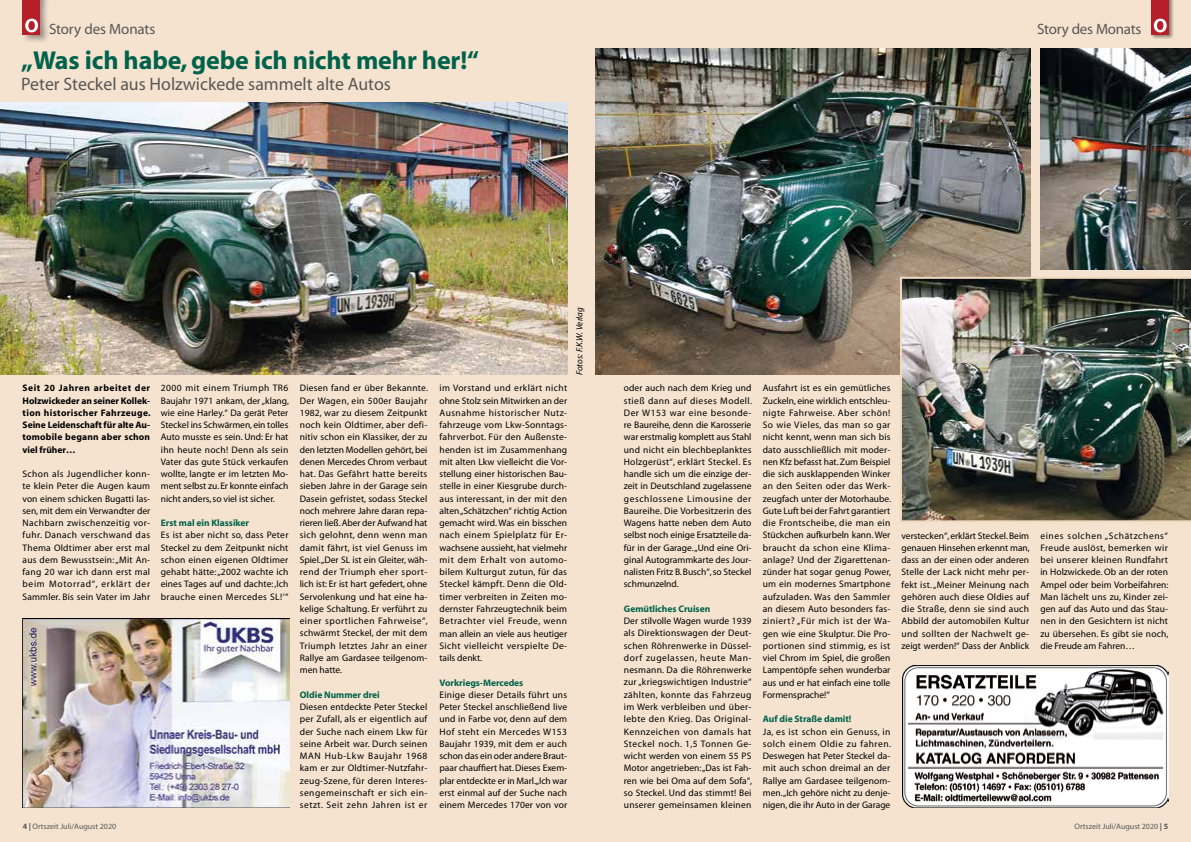
<style>
.page{position:relative;width:1191px;height:842px;background:#f5e3d0}
.page>*{position:absolute;margin:0;border:0;box-sizing:border-box;transform-origin:0 0}
.t1{font:700 26px "Myriad";letter-spacing:-.005em;color:#00624a}
.t2{font:18px "Myriad";color:#575756}
.t3{font:15px "Myriad";letter-spacing:-.015em;color:#575756}
.t4{font:9.5px/12.3px "Myriad";letter-spacing:.01em;color:#000;text-align:justify}
.t5{font:700 9.5px/12.3px "Myriad";letter-spacing:.005em;color:#000;text-align:justify}
.t6{font:700 9.5px "Myriad";letter-spacing:-.005em;color:#00624a}
.t7{font:italic 9px "Myriad Pro";color:#000}
.t8{font:8px "Myriad";color:#575756}
.s1{font-weight:700}
</style>
<div class="page">
<div style="left:1150px;top:0;width:23px;height:39px;background:#000;opacity:.44"></div>
<div style="left:1151px;top:0;width:17px;height:34px;background:#b61f29"></div>
<svg style="left:1153px;top:19px;width:13px;height:13px"></svg>
<div style="left:21px;top:0;width:29px;height:44px;background:#000;opacity:.41"></div>
<div style="left:23px;top:0;width:17px;height:34px;background:#b61f29"></div>
<svg style="left:25px;top:19px;width:13px;height:13px"></svg>
<img style="left:0;top:103px;width:567px;height:272px">
<img style="left:595px;top:48px;width:435px;height:327px">
<img style="left:1040px;top:48px;width:151px;height:222px">
<img style="left:900px;top:277px;width:291px;height:245px">
<img style="left:23px;top:618px;width:266px;height:190px">
<img style="left:902px;top:665px;width:267px;height:142px">
<h3 class="t3" style="left:49px;top:21px;width:108px">Story des Monats</h3>
<h3 class="t3" style="left:1037px;top:21px;width:106px">Story des Monats</h3>
<h1 class="t1" style="left:21px;top:46px;width:459px">„Was ich habe, gebe ich nicht mehr her!“</h1>
<h2 class="t2" style="left:21px;top:75px;width:371px">Peter Steckel aus Holzwickede sammelt alte Autos</h2>
<p class="t5" style="left:23px;top:382px;width:130px">Seit 20 Jahren arbeitet der Holzwickeder an seiner Kollek&shy;tion historischer Fahrzeuge.<br>Seine Leidenschaft für alte Au&shy;tomobile begann aber schon viel früher…</p>
<p class="t4" style="left:23px;top:468px;width:129px">Schon als Jugendlicher konn&shy;te klein Peter die Augen kaum von einem schicken Bugatti las&shy;sen, mit dem ein Verwandter der Nachbarn zwischenzeitig vor&shy;fuhr. Danach verschwand das Thema Oldtimer aber erst mal aus dem Bewusstsein: „Mit An&shy;fang 20 war ich dann erst mal beim Motorrad“, erklärt der Sammler. Bis sein Vater im Jahr</p>
<p class="t4" style="left:161px;top:382px;width:130px">2000 mit einem Triumph TR6<br>Baujahr 1971 ankam, der „klang, wie eine Harley.“ Da gerät Peter Steckel ins Schwärmen, ein tolles Auto musste es sein. Und: Er hat ihn heute noch! Denn als sein Vater das gute Stück verkaufen wollte, langte er im letzten Mo&shy;ment selbst zu. Er konnte einfach nicht anders, so viel ist sicher.</p>
<p class="t6" style="left:161px;top:518px;width:90px">Erst mal ein Klassiker</p>
<p class="t4" style="left:161px;top:529px;width:129px">Es ist aber nicht so, dass Peter Steckel zu dem Zeitpunkt nicht schon einen eigenen Oldtimer gehabt hätte: „2002 wachte ich eines Tages auf und dachte: ‚Ich brauche einen Mercedes SL!‘“</p>
<p class="t4" style="left:300px;top:382px;width:130px">Diesen fand er über Bekannte.<br>Der Wagen, ein 500er Baujahr 1982, war zu diesem Zeitpunkt noch kein Oldtimer, aber defi&shy;nitiv schon ein Klassiker, der zu den letzten Modellen gehört, bei denen Mercedes Chrom verbaut hat. Das Gefährt hatte bereits sieben Jahre in der Garage sein Dasein gefristet, sodass Steckel noch mehrere Jahre daran repa&shy;rieren ließ. Aber der Aufwand hat sich gelohnt, denn wenn man damit fährt, ist viel Genuss im Spiel.„Der SL ist ein Gleiter, wäh&shy;rend der Triumph eher sport&shy;lich ist: Er ist hart gefedert, ohne Servolenkung und hat eine ha&shy;kelige Schaltung. Er verführt zu einer sportlichen Fahrweise“, schwärmt Steckel, der mit dem Triumph letztes Jahr an einer Rallye am Gardasee teilgenom&shy;men hatte.</p>
<p class="t6" style="left:300px;top:690px;width:81px">Oldie Nummer drei</p>
<p class="t4" style="left:300px;top:701px;width:129px">Diesen entdeckte Peter Steckel per Zufall, als er eigentlich auf der Suche nach einem Lkw für seine Arbeit war. Durch seinen MAN Hub-Lkw Baujahr 1968 kam er zur Oldtimer-Nutzfahr&shy;zeug-Szene, für deren Interes&shy;sengemeinschaft er sich ein&shy;setzt. Seit zehn Jahren ist er</p>
<p class="t4" style="left:439px;top:382px;width:129px">im Vorstand und erklärt nicht ohne Stolz sein Mitwirken an der Ausnahme historischer Nutz&shy;fahrzeuge vom Lkw-Sonntags&shy;fahrverbot. Für den Außenste&shy;henden ist im Zusammenhang mit alten Lkw vielleicht die Vor&shy;stellung einer historischen Bau&shy;stelle in einer Kiesgrube durch&shy;aus interessant, in der mit den alten „Schätzchen“ richtig Action gemacht wird. Was ein bisschen nach einem Spielplatz für Er&shy;wachsene aussieht, hat vielmehr mit dem Erhalt von automo&shy;bilem Kulturgut zutun, für das Steckel kämpft. Denn die Old&shy;timer verbreiten in Zeiten mo&shy;dernster Fahrzeugtechnik beim Betrachter viel Freude, wenn man allein an viele aus heutiger Sicht vielleicht verspielte De&shy;tails denkt.</p>
<p class="t6" style="left:439px;top:677px;width:85px">Vorkriegs-Mercedes</p>
<p class="t4" style="left:439px;top:689px;width:129px">Einige dieser Details führt uns Peter Steckel anschließend live und in Farbe vor, denn auf dem Hof steht ein Mercedes W153<br>Baujahr 1939, mit dem er auch schon das ein oder andere Braut&shy;paar chauffiert hat. Dieses Exem&shy;plar entdeckte er in Marl.„Ich war erst einmal auf der Suche nach einem Mercedes 170er von vor</p>
<p class="t7" style="left:574px;top:375px;width:70px;rotate:-90deg">Fotos: F.K.W. Verlag</p>
<p class="t4" style="left:624px;top:382px;width:130px">oder auch nach dem Krieg und stieß dann auf dieses Modell.<br>Der W153 war eine besonde&shy;re Baureihe, denn die Karosserie war erstmalig komplett aus Stahl und nicht ein blechbeplanktes Holzgerüst“, erklärt Steckel. Es handle sich um die einzige der&shy;zeit in Deutschland zugelassene geschlossene Limousine der Baureihe. Die Vorbesitzerin des Wagens hatte neben dem Auto selbst noch einige Ersatzteile da&shy;für in der Garage. „Und eine Ori&shy;ginal Autogrammkarte des Jour&shy;nalisten Fritz B. Busch“, so Steckel schmunzelnd.</p>
<p class="t6" style="left:624px;top:604px;width:88px">Gemütliches Cruisen</p>
<p class="t4" style="left:624px;top:615px;width:130px">Der stilvolle Wagen wurde 1939 als Direktionswagen der Deut&shy;schen Röhrenwerke in Düssel&shy;dorf zugelassen, heute Man&shy;nesmann. Da die Röhrenwerke zur „kriegswichtigen Industrie“ zählten, konnte das Fahrzeug im Werk verbleiben und über&shy;lebte den Krieg. Das Original-Kennzeichen von damals hat Steckel noch. 1,5 Tonnen Ge&shy;wicht werden von einem 55 PS Motor angetrieben: „Das ist Fah&shy;ren wie bei Oma auf dem Sofa“, so Steckel. Und das stimmt! Bei unserer gemeinsamen kleinen</p>
<p class="t4" style="left:763px;top:382px;width:130px">Ausfahrt ist es ein gemütliches Zuckeln, eine wirklich entschleu&shy;nigte Fahrweise. Aber schön!<br>So wie Vieles, das man so gar nicht kennt, wenn man sich bis dato ausschließlich mit moder&shy;nen Kfz befasst hat. Zum Beispiel die sich ausklappenden Winker an den Seiten oder das Werk&shy;zeugfach unter der Motorhaube.<br>Gute Luft bei der Fahrt garantiert die Frontscheibe, die man ein Stückchen aufkurbeln kann. Wer braucht da schon eine Klima&shy;anlage? Und der Zigarettenan&shy;zünder hat sogar genug Power, um ein modernes Smartphone aufzuladen. Was den Sammler an diesem Auto besonders fas&shy;ziniert? „Für mich ist der Wa&shy;gen wie eine Skulptur. Die Pro&shy;portionen sind stimmig, es ist viel Chrom im Spiel, die großen Lampentöpfe sehen wunderbar aus und er hat einfach eine tolle Formensprache!“</p>
<p class="t6" style="left:763px;top:714px;width:90px">Auf die Straße damit!</p>
<p class="t4" style="left:763px;top:726px;width:130px">Ja, es ist schon ein Genuss, in solch einem Oldie zu fahren.<br>Deswegen hat Peter Steckel da&shy;mit auch schon dreimal an der Rallye am Gardasee teilgenom&shy;men.„Ich gehöre nicht zu denje&shy;nigen, die ihr Auto in der Garage</p>
<p class="t4" style="left:901px;top:530px;width:130px">verstecken“, erklärt Steckel. Beim genauen Hinsehen erkennt man, dass an der einen oder anderen Stelle der Lack nicht mehr per&shy;fekt ist. „Meiner Meinung nach gehören auch diese Oldies auf die Straße, denn sie sind auch Abbild der automobilen Kultur und sollten der Nachwelt ge&shy;zeigt werden!“ Dass der Anblick</p>
<p class="t4" style="left:1040px;top:530px;width:130px">eines solchen „Schätzchens“ Freude auslöst, bemerken wir bei unserer kleinen Rundfahrt in Holzwickede. Ob an der roten Ampel oder beim Vorbeifahren:<br>Man lächelt uns zu, Kinder zei&shy;gen auf das Auto und das Stau&shy;nen in den Gesichtern ist nicht zu übersehen. Es gibt sie noch, die Freude am Fahren…</p>
<p class="t8" style="left:23px;top:823px;width:95px"><span class="s1">4 |</span> Ortszeit Juli/August 2020</p>
<p class="t8" style="left:1074px;top:823px;width:95px">Ortszeit Juli/August 2020 <span class="s1">| 5</span></p>
</div>
